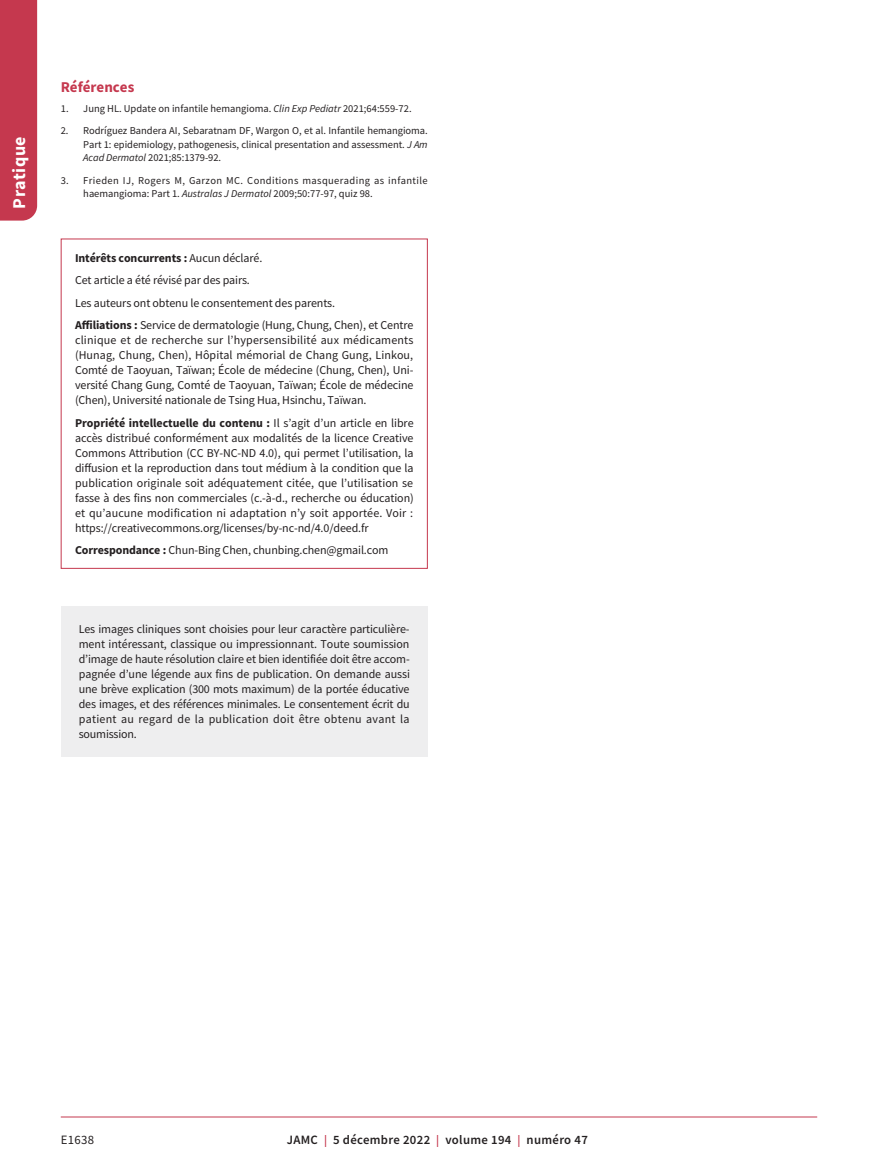
<style>
.page{position:relative;width:878px;height:1175px;background:#fff}
.page>*{position:absolute;margin:0;border:0;box-sizing:border-box;transform-origin:0 0}
.t1{font:700 18px "Source Sans Pro";letter-spacing:.025em;color:#fff}
.t2{font:700 15px "Source Sans Pro";color:#c5384e}
.t3{font:600 12.75px "Source Sans Pro";letter-spacing:.025em;color:#231f20}
.t4{font:12.75px "Source Sans Pro";letter-spacing:.025em;color:#231f20}
.t5{font:12px/15px "Source Sans Pro";letter-spacing:-.01em;color:#231f20;text-align:justify}
.t6{font:10.5px/13.5px "Source Sans Pro";color:#231f20;text-align:justify}
.t7{font:10.5px/13.5px "Source Sans Pro";letter-spacing:.035em;color:#231f20}
.s1{font-style:italic}
.s2{font-weight:700}
.s3{font-size:12px;color:#c5384e}
</style>
<div class="page">
<div style="left:0;top:0;width:37px;height:220px;background:#c5384e"></div>
<hr style="left:61px;top:1116px;width:756px;height:1px;background:#c5384e">
<div style="left:61px;top:606px;width:367px;height:150px;background:#eeeeef"></div>
<h1 class="t1" style="left:7px;top:208px;width:74px;rotate:-90deg">Pratique</h1>
<p class="t2" style="left:61px;top:77px;width:75px">Références</p>
<p class="t6" style="left:61px;top:101px;width:352px">1. Jung HL. Update on infantile hemangioma. <span class="s1">Clin Exp Pediatr</span> 2021;64:559-72.</p>
<p class="t6" style="left:83px;top:124px;width:346px;text-indent:-23px">2. Rodríguez Bandera AI, Sebaratnam DF, Wargon O, et al. Infantile hemangioma.<br>Part 1: epidemiology, pathogenesis, clinical presentation and assessment. <span class="s1">J Am Acad Dermatol</span> 2021;85:1379-92.</p>
<p class="t7" style="left:83px;top:173px;width:346px;text-indent:-23px">3. Frieden IJ, Rogers M, Garzon MC. Conditions masquerading as infantile haemangioma: Part 1. <span class="s1">Australas J Dermatol</span> 2009;50:77-97, quiz 98.</p>
<p class="t5" style="left:75px;top:246px;width:340px;line-height:22.5px;text-align:left"><span class="s2">Intérêts concurrents :</span> Aucun déclaré.<br>Cet article a été révisé par des pairs.<br>Les auteurs ont obtenu le consentement des parents.<br><span class="s2">Affiliations :</span> Service de dermatologie (Hung, Chung, Chen), et Centre</p>
<p class="t5" style="left:75px;top:333px;width:340px">clinique et de recherche sur l’hypersensibilité aux médicaments (Hunag, Chung, Chen), Hôpital mémorial de Chang Gung, Linkou, Comté de Taoyuan, Taïwan; École de médecine (Chung, Chen), Uni&shy;versité Chang Gung, Comté de Taoyuan, Taïwan; École de médecine (Chen), Université nationale de Tsing Hua, Hsinchu, Taïwan.</p>
<p class="t5" style="left:75px;top:415px;width:340px"><span class="s2">Propriété intellectuelle du contenu :</span> Il s’agit d’un article en libre accès distribué conformément aux modalités de la licence Creative Commons Attribution (CC BY-NC-ND 4.0), qui permet l’utilisation, la diffusion et la reproduction dans tout médium à la condition que la publication originale soit adéquatement citée, que l’utilisation se fasse à des fins non commerciales (c.-à-d., recherche ou éducation) et qu’aucune modification ni adaptation n’y soit apportée. Voir : https://creativecommons.org/licenses/by-nc-nd/4.0/deed.fr</p>
<p class="t5" style="left:75px;top:543px;width:315px"><span class="s2">Correspondance :</span> Chun-Bing Chen, chunbing.chen@gmail.com</p>
<p class="t5" style="left:79px;top:621px;width:333px">Les images cliniques sont choisies pour leur caractère particulière&shy;ment intéressant, classique ou impressionnant. Toute soumission d’image de haute résolution claire et bien identifiée doit être accom&shy;pagnée d’une légende aux fins de publication. On demande aussi une brève explication (300 mots maximum) de la portée éducative des images, et des références minimales. Le consentement écrit du patient au regard de la publication doit être obtenu avant la soumission.</p>
<p class="t4" style="left:61px;top:1132px;width:35px">E1638</p>
<p class="t3" style="left:287px;top:1131px;width:302px">JAMC <span class="s3">|</span> 5 décembre 2022 <span class="s3">|</span> volume 194 <span class="s3">|</span> numéro 47</p>
</div>
